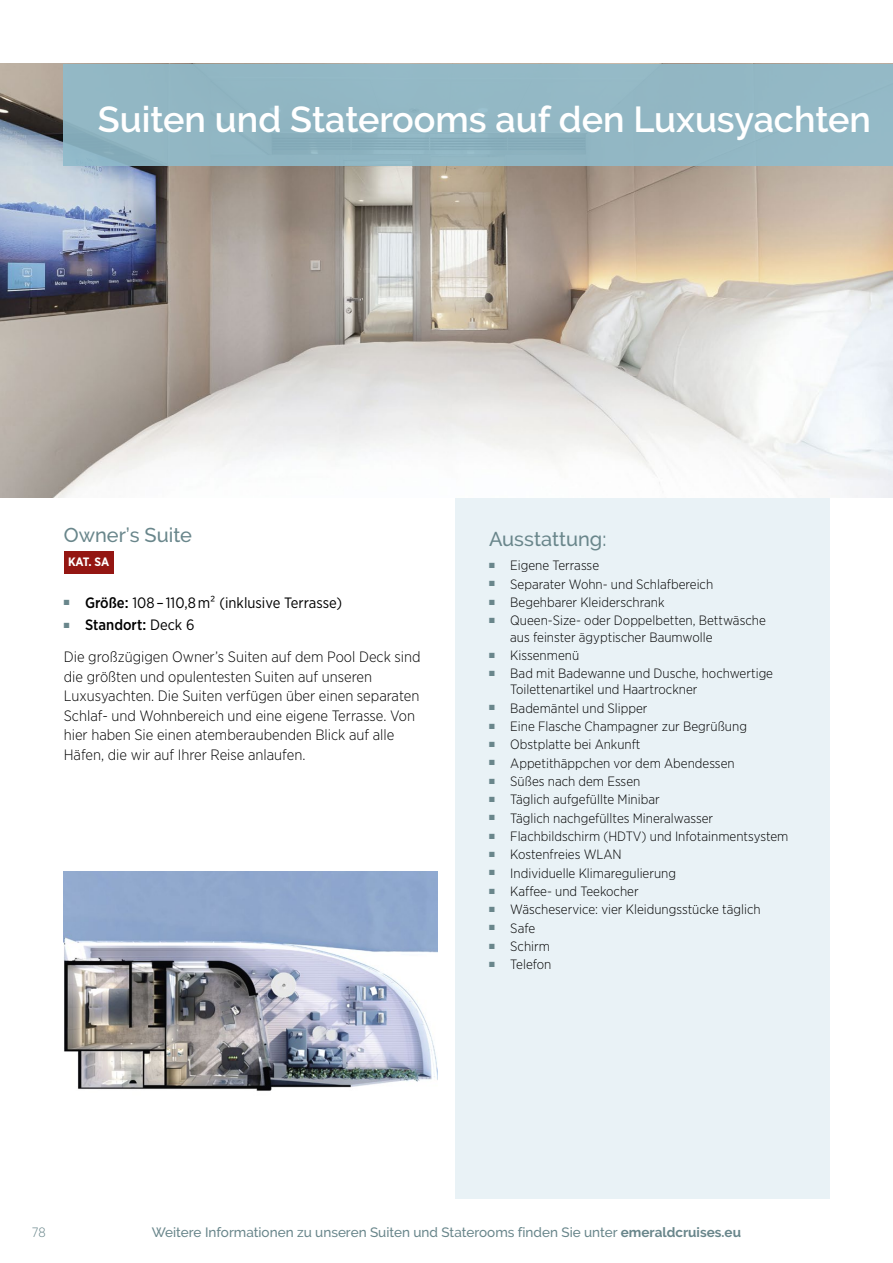
<style>
.page{position:relative;width:893px;height:1263px;background:#fff}
.page>*{position:absolute;margin:0;border:0;box-sizing:border-box;transform-origin:0 0}
.t1{font:600 36px "Raleway";color:#fff}
.t2{font:500 19.95px "Raleway";color:#69868b}
.t3{font:300 15px/19.5px "Gotham Narrow";color:#000}
.t4{font:15px "Gotham Narrow";color:#000}
.t5{font:300 13.5px/16.2px "Gotham Narrow";color:#000}
.t6{font:500 13.5px "Raleway";color:#69868b}
.t7{font:300 13.5px "Gotham Narrow";color:#69868b}
.t8{font:700 12.15px "Gotham Narrow";color:#fff}
.s1{color:#69868b}
.s2{font-weight:500}
.s3{font-weight:400}
.s4{font-weight:700}
</style>
<div class="page">
<div style="left:455px;top:497px;width:374px;height:702px;background:#e9f2f6"></div>
<img style="left:0;top:64px;width:893px;height:433px">
<img style="left:64px;top:872px;width:374px;height:219px">
<div style="left:64px;top:551px;width:50px;height:23px;background:#941612"></div>
<div style="left:64px;top:64px;width:829px;height:102px;background:#92b7c4"></div>
<h1 class="t1" style="left:98px;top:98px;width:775px">Suiten und Staterooms auf den Luxusyachten</h1>
<h2 class="t2" style="left:64px;top:523px;width:130px">Owner’s Suite</h2>
<p class="t8" style="left:68px;top:554px;width:43px">KAT. SA</p>
<p class="t4" style="left:64px;top:593px;width:280px"><span class="s1">■</span> <span class="s2">Größe:</span> 108– 110,8m2 (inklusive Terrasse)</p>
<p class="t3" style="left:64px;top:608px;width:358px;line-height:32.2px"><span class="s1">■</span> <span class="s2">Standort:</span> <span class="s3">Deck 6<br></span>Die großzügigen Owner’s Suiten auf dem Pool Deck sind</p>
<p class="t3" style="left:64px;top:666px;width:357px">die größten und opulentesten Suiten auf unseren Luxusyachten. Die Suiten verfügen über einen separaten Schlaf- und Wohnbereich und eine eigene Terrasse. Von hier haben Sie einen atemberaubenden Blick auf alle Häfen, die wir auf Ihrer Reise anlaufen.</p>
<h2 class="t2" style="left:489px;top:527px;width:119px">Ausstattung:</h2>
<p class="t5" style="left:489px;top:557px;width:112px"><sup>■</sup> Eigene Terrasse</p>
<p class="t5" style="left:489px;top:575px;width:226px"><sup>■</sup> Separater Wohn- und Schlafbereich</p>
<p class="t5" style="left:489px;top:594px;width:177px"><sup>■</sup> Begehbarer Kleiderschrank</p>
<p class="t5" style="left:510px;top:612px;width:257px;text-indent:-21px"><sup>■</sup> Queen-Size- oder Doppelbetten, Bettwäsche aus feinster ägyptischer Baumwolle</p>
<p class="t5" style="left:489px;top:647px;width:92px"><sup>■</sup> Kissenmenü</p>
<p class="t5" style="left:510px;top:665px;width:264px;text-indent:-21px"><sup>■</sup> Bad mit Badewanne und Dusche, hochwertige<br>Toilettenartikel und Haartrockner</p>
<p class="t5" style="left:489px;top:699px;width:160px"><sup>■</sup> Bademäntel und Slipper</p>
<p class="t5" style="left:489px;top:718px;width:259px"><sup>■</sup> Eine Flasche Champagner zur Begrüßung</p>
<p class="t5" style="left:489px;top:736px;width:153px"><sup>■</sup> Obstplatte bei Ankunft</p>
<p class="t5" style="left:489px;top:754px;width:247px"><sup>■</sup> Appetithäppchen vor dem Abendessen</p>
<p class="t5" style="left:489px;top:773px;width:153px"><sup>■</sup> Süßes nach dem Essen</p>
<p class="t5" style="left:489px;top:791px;width:172px"><sup>■</sup> Täglich aufgefüllte Minibar</p>
<p class="t5" style="left:489px;top:809px;width:226px"><sup>■</sup> Täglich nachgefülltes Mineralwasser</p>
<p class="t5" style="left:489px;top:828px;width:301px"><sup>■</sup> Flachbildschirm (HDTV) und Infotainmentsystem</p>
<p class="t5" style="left:489px;top:846px;width:134px"><sup>■</sup> Kostenfreies WLAN</p>
<p class="t5" style="left:489px;top:864px;width:189px"><sup>■</sup> Individuelle Klimaregulierung</p>
<p class="t5" style="left:489px;top:883px;width:151px"><sup>■</sup> Kaffee- und Teekocher</p>
<p class="t5" style="left:489px;top:901px;width:273px"><sup>■</sup> Wäscheservice: vier Kleidungsstücke täglich</p>
<p class="t5" style="left:489px;top:919px;width:48px"><sup>■</sup> Safe</p>
<p class="t5" style="left:489px;top:938px;width:63px"><sup>■</sup> Schirm</p>
<p class="t5" style="left:489px;top:956px;width:64px"><sup>■</sup> Telefon</p>
<p class="t7" style="left:32px;top:1224px;width:15px">78</p>
<p class="t6" style="left:152px;top:1224px;width:591px">Weitere Informationen zu unseren Suiten und Staterooms finden Sie unter <span class="s4">emeraldcruises.eu</span></p>
</div>
